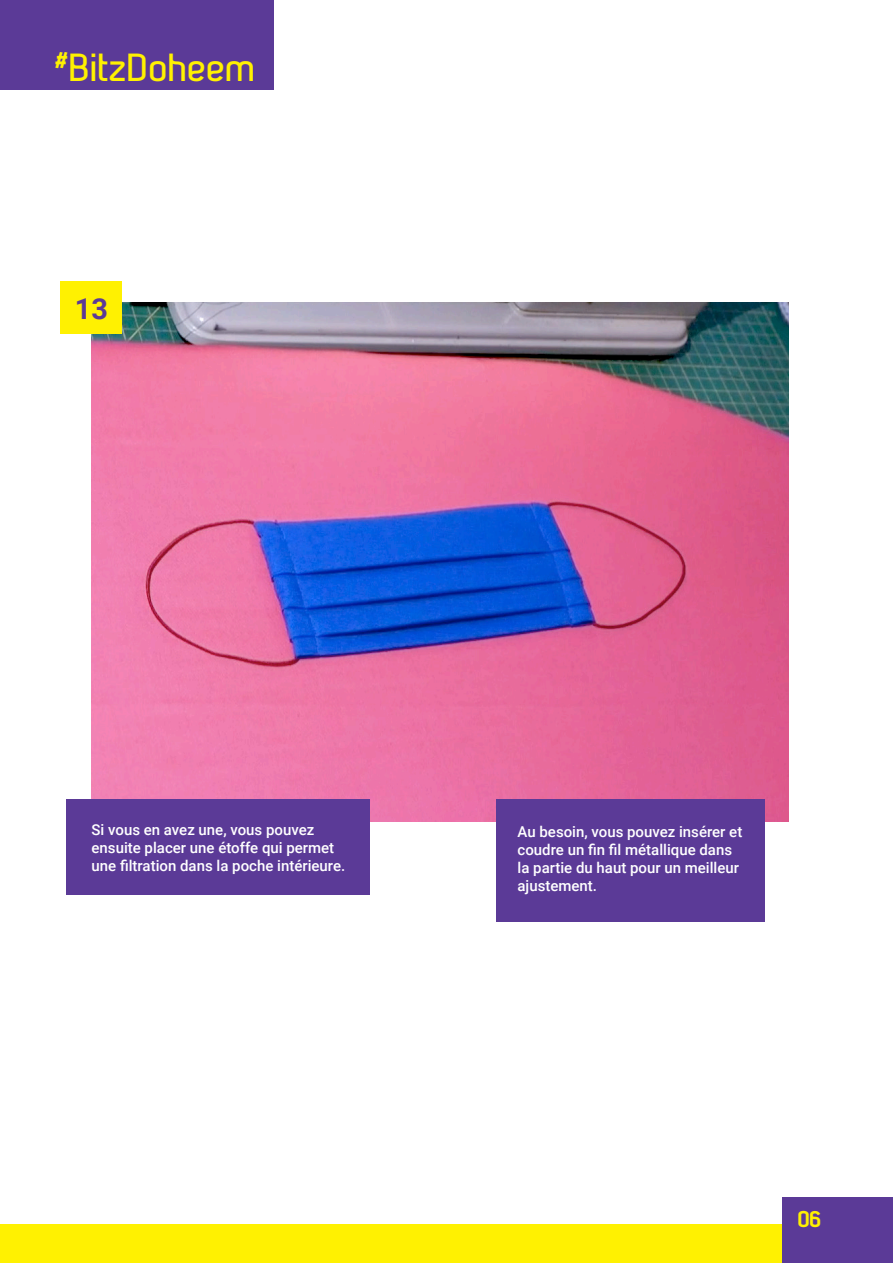
<style>
.page{position:relative;width:893px;height:1263px;background:#fff}
.page>*{position:absolute;margin:0;border:0;box-sizing:border-box;transform-origin:0 0}
.t1{font:800 39.15px "Somatype";color:#fff101}
.t2{font:700 28.8px "Roboto";color:#5b3a97}
.t3{font:800 22.8px "Somatype";color:#fff101}
.t4{font:500 15px/18px "Roboto";color:#fff}
</style>
<div class="page">
<div style="left:0;top:1224px;width:782px;height:39px;background:#fff101"></div>
<img style="left:92px;top:302px;width:696px;height:520px">
<div style="left:0;top:0;width:273px;height:89px;background:#5b3a97"></div>
<div style="left:782px;top:1198px;width:111px;height:65px;background:#5b3a97"></div>
<div style="left:66px;top:799px;width:304px;height:96px;background:#5b3a97"></div>
<div style="left:496px;top:799px;width:269px;height:123px;background:#5b3a97"></div>
<div style="left:60px;top:281px;width:61px;height:53px;background:#fff101"></div>
<p class="t1" style="left:55px;top:44px;width:203px"><sup>#</sup>BitzDoheem</p>
<p class="t2" style="left:75px;top:289px;width:35px">13</p>
<p class="t4" style="left:92px;top:820px;width:255px">Si vous en avez une, vous pouvez ensuite placer une étoffe qui permet une filtration dans la poche intérieure.</p>
<p class="t4" style="left:518px;top:822px;width:226px">Au besoin, vous pouvez insérer et coudre un fin fil métallique dans la partie du haut pour un meilleur ajustement.</p>
<p class="t3" style="left:798px;top:1205px;width:25px">06</p>
</div>
